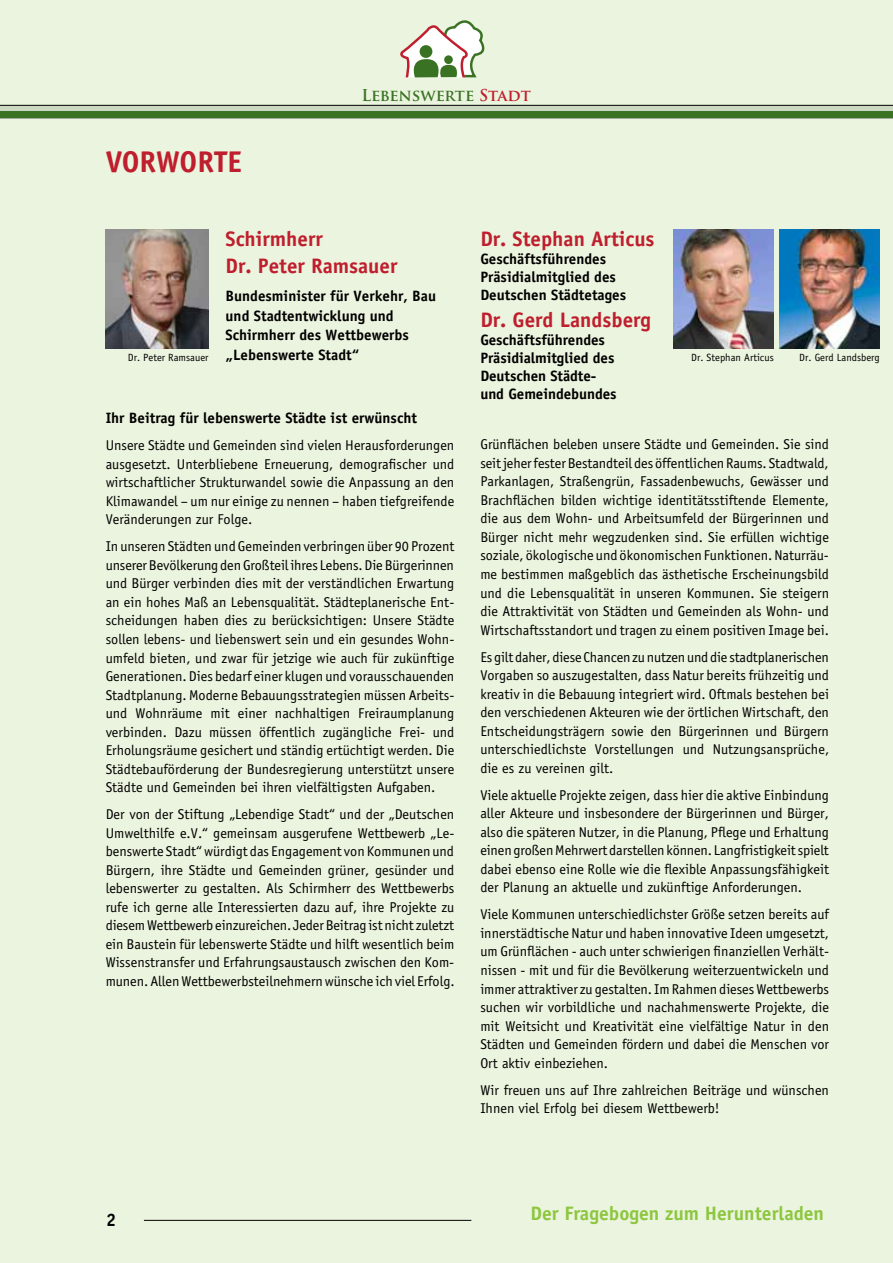
<style>
.page{position:relative;width:893px;height:1263px;background:#ebf4de}
.page>*{position:absolute;margin:0;border:0;box-sizing:border-box;transform-origin:0 0}
.t1{font:700 30px "Officina Sans";color:#be1e2d}
.t2{font:700 21px/27.3px "Officina Sans";color:#be1e2d}
.t3{font:700 19.5px "Officina Sans";color:#8dc63f}
.t4{font:700 18px "Officina Sans";color:#000}
.t5{font:700 15.9px "Trajan Pro";color:#3a7224}
.t6{font:700 15px/18px "Officina Sans";color:#000}
.t7{font:14.25px/18.5px "Officina Sans";color:#000;text-align:justify}
.t8{font:10.5px "Officina Sans";color:#000}
.s1{color:#be1e2d}
</style>
<div class="page">
<svg style="left:0;top:105px;width:893px;height:7px;background:#9eb094"></svg>
<div style="left:0;top:112px;width:893px;height:6px;background:#3a7224"></div>
<hr style="left:144px;top:1220px;width:327px;height:1px;background:#000">
<svg style="left:400px;top:20px;width:85px;height:58px"></svg>
<img style="left:674px;top:230px;width:100px;height:119px">
<img style="left:780px;top:230px;width:100px;height:119px">
<img style="left:106px;top:230px;width:103px;height:119px">
<h1 class="t1" style="left:106px;top:144px;width:35px">Vorwort</h1>
<h1 class="t1" style="left:227px;top:144px;width:16px">e</h1>
<p class="t5" style="left:361px;top:85px;width:171px">Lebenswerte <span class="s1">Stadt</span></p>
<p class="t8" style="left:128px;top:352px;width:82px">Dr. Peter Ramsauer</p>
<h2 class="t2" style="left:226px;top:225px;width:173px">Schirmherr<br>Dr. Peter Ramsauer</h2>
<p class="t6" style="left:226px;top:286px;width:212px;line-height:19.5px">Bundesminister für Verkehr, Bau und Stadtentwicklung und<br>Schirmherr des Wettbewerbs „Lebenswerte Stadt“</p>
<p class="t6" style="left:106px;top:409px;width:313px">Ihr Beitrag für lebenswerte Städte ist erwünscht</p>
<p class="t7" style="left:106px;top:436px;width:350px">Unsere Städte und Gemeinden sind vielen Herausforderungen ausgesetzt. Unterbliebene Erneuerung, demografischer und wirtschaftlicher Strukturwandel sowie die Anpassung an den Klimawandel – um nur einige zu nennen – haben tiefgreifende Veränderungen zur Folge.</p>
<p class="t7" style="left:106px;top:537px;width:350px">In unseren Städten und Gemeinden verbringen über 90 Prozent unserer Bevölkerung den Großteil ihres Lebens. Die Bürgerinnen und Bürger verbinden dies mit der verständlichen Erwartung an ein hohes Maß an Lebensqualität. Städteplanerische Ent&shy;scheidungen haben dies zu berücksichtigen: Unsere Städte sollen lebens- und liebenswert sein und ein gesundes Wohn&shy;umfeld bieten, und zwar für jetzige wie auch für zukünftige Generationen. Dies bedarf einer klugen und vorausschauenden Stadtplanung. Moderne Bebauungsstrategien müssen Arbeits&shy;und Wohnräume mit einer nachhaltigen Freiraumplanung verbinden. Dazu müssen öffentlich zugängliche Frei- und Erholungsräume gesichert und ständig ertüchtigt werden. Die Städtebauförderung der Bundesregierung unterstützt unsere Städte und Gemeinden bei ihren vielfältigsten Aufgaben.</p>
<p class="t7" style="left:106px;top:805px;width:350px">Der von der Stiftung „Lebendige Stadt“ und der „Deutschen Umwelthilfe e.V.“ gemeinsam ausgerufene Wettbewerb „Le&shy;benswerte Stadt“ würdigt das Engagement von Kommunen und Bürgern, ihre Städte und Gemeinden grüner, gesünder und lebenswerter zu gestalten. Als Schirmherr des Wettbewerbs rufe ich gerne alle Interessierten dazu auf, ihre Projekte zu diesem Wettbewerb einzureichen. Jeder Beitrag ist nicht zuletzt ein Baustein für lebenswerte Städte und hilft wesentlich beim Wissenstransfer und Erfahrungsaustausch zwischen den Kom&shy;munen. Allen Wettbewerbsteilnehmern wünsche ich viel Erfolg.</p>
<h2 class="t2" style="left:480px;top:225px;width:176px">Dr. Stephan Articus</h2>
<p class="t6" style="left:480px;top:250px;width:147px">Geschäftsführendes<br>Präsidialmitglied des<br>Deutschen Städtetages</p>
<h2 class="t2" style="left:480px;top:306px;width:172px">Dr. Gerd Landsberg</h2>
<p class="t6" style="left:480px;top:331px;width:138px">Geschäftsführendes<br>Präsidialmitglied des<br>Deutschen Städte&shy;und Gemeindebundes</p>
<p class="t7" style="left:480px;top:435px;width:350px">Grünflächen beleben unsere Städte und Gemeinden. Sie sind seit jeher fester Bestandteil des öffentlichen Raums. Stadtwald, Parkanlagen, Straßengrün, Fassadenbewuchs, Gewässer und Brachflächen bilden wichtige identitätsstiftende Elemente, die aus dem Wohn- und Arbeitsumfeld der Bürgerinnen und Bürger nicht mehr wegzudenken sind. Sie erfüllen wichtige soziale, ökologische und ökonomischen Funktionen. Naturräu&shy;me bestimmen maßgeblich das ästhetische Erscheinungsbild und die Lebensqualität in unseren Kommunen. Sie steigern die Attraktivität von Städten und Gemeinden als Wohn- und Wirtschaftsstandort und tragen zu einem positiven Image bei.</p>
<p class="t7" style="left:480px;top:647px;width:350px">Es gilt daher, diese Chancen zu nutzen und die stadtplanerischen Vorgaben so auszugestalten, dass Natur bereits frühzeitig und kreativ in die Bebauung integriert wird. Oftmals bestehen bei den verschiedenen Akteuren wie der örtlichen Wirtschaft, den Entscheidungsträgern sowie den Bürgerinnen und Bürgern unterschiedlichste Vorstellungen und Nutzungsansprüche, die es zu vereinen gilt.</p>
<p class="t7" style="left:480px;top:786px;width:350px">Viele aktuelle Projekte zeigen, dass hier die aktive Einbindung aller Akteure und insbesondere der Bürgerinnen und Bürger, also die späteren Nutzer, in die Planung, Pflege und Erhaltung einen großen Mehrwert darstellen können. Langfristigkeit spielt dabei ebenso eine Rolle wie die flexible Anpassungsfähigkeit der Planung an aktuelle und zukünftige Anforderungen.</p>
<p class="t7" style="left:480px;top:905px;width:350px">Viele Kommunen unterschiedlichster Größe setzen bereits auf innerstädtische Natur und haben innovative Ideen umgesetzt, um Grünflächen - auch unter schwierigen finanziellen Verhält&shy;nissen - mit und für die Bevölkerung weiterzuentwickeln und immer attraktiver zu gestalten. Im Rahmen dieses Wettbewerbs suchen wir vorbildliche und nachahmenswerte Projekte, die mit Weitsicht und Kreativität eine vielfältige Natur in den Städten und Gemeinden fördern und dabei die Menschen vor Ort aktiv einbeziehen.</p>
<p class="t7" style="left:480px;top:1080px;width:350px">Wir freuen uns auf Ihre zahlreichen Beiträge und wünschen<br>Ihnen viel Erfolg bei diesem Wettbewerb!</p>
<p class="t8" style="left:691px;top:352px;width:84px">Dr. Stephan Articus</p>
<p class="t8" style="left:799px;top:352px;width:82px">Dr. Gerd Landsberg</p>
<p class="t4" style="left:106px;top:1209px;width:12px">2</p>
<h3 class="t3" style="left:530px;top:1201px;width:295px">Der Fragebogen zum Herunterladen</h3>
</div>
